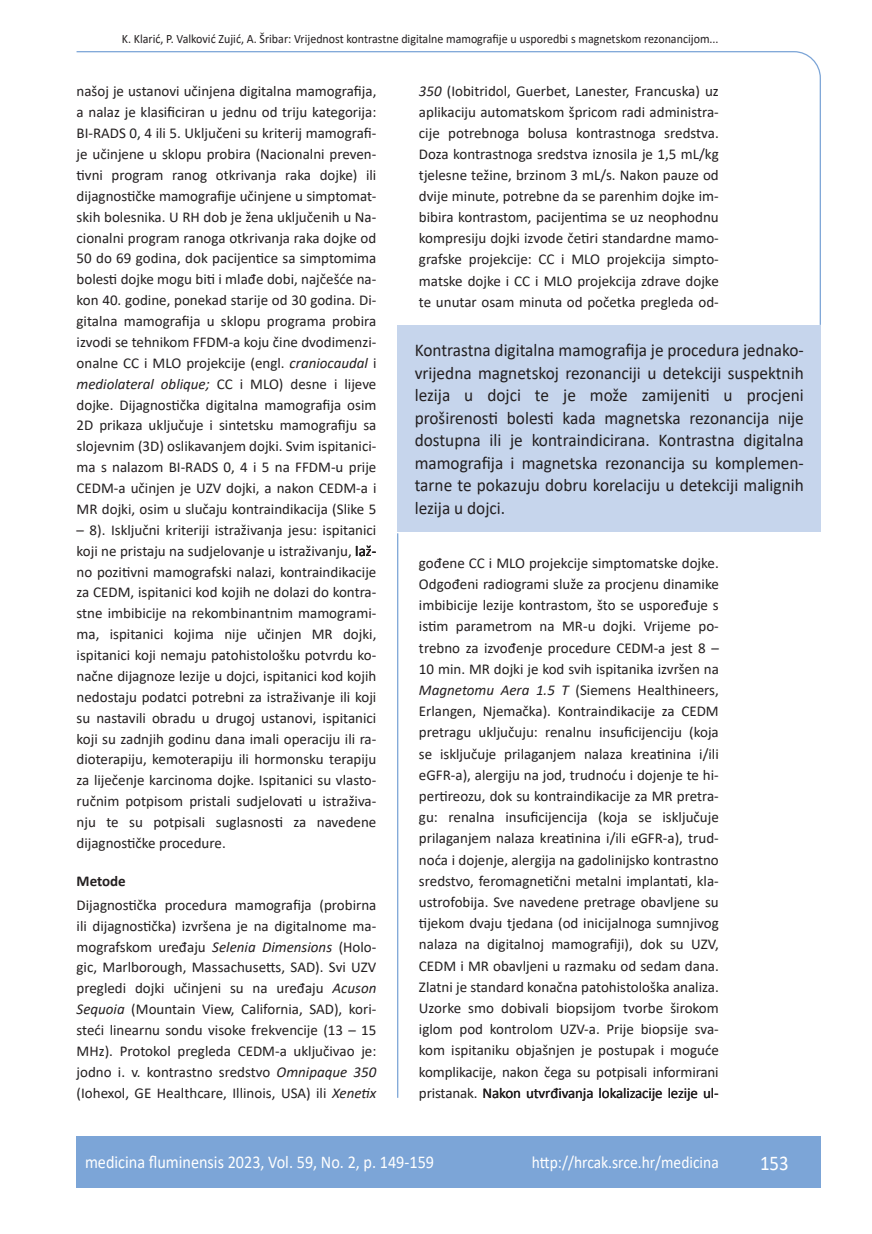
<style>
.page{position:relative;width:872px;height:1234px;background:#fff}
.page>*{position:absolute;margin:0;border:0;box-sizing:border-box;transform-origin:0 0}
.t1{font:21px "Calibri";color:#fff;scale:.9 1}
.anterfile{font:18px/22.5px "Calibri";color:#231f20;text-align:justify;scale:.96 1}
.t2{font:18px "Calibri";color:#fff;scale:.9 1}
.t3{font:17.25px "Calibri";color:#fff;scale:.9 1}
.osnovni_tekst{font:15px/20.9px "Calibri";color:#231f20;text-align:justify}
.podnaslov{font:700 15px "Calibri";color:#231f20}
.glava{font:12.75px "Calibri";color:#231f20;scale:.94 1}
.s1{font-style:italic}
</style>
<div class="page">
<svg style="left:76px;top:51px;width:745px;height:275px"></svg>
<hr style="left:397px;top:533px;width:1px;height:564px;background:#7ca5d7">
<div style="left:77px;top:1135px;width:744px;height:51px;background:#7ca5d7"></div>
<div style="left:398px;top:325px;width:423px;height:206px;background:#c6d5ec"></div>
<p class="glava" style="left:122px;top:29px;width:636px">K. Klarić, P. Valković Zujić, A. Šribar: Vrijednost kontrastne digitalne mamografije u usporedbi s magnetskom rezonancijom...</p>
<p class="osnovni_tekst" style="left:77px;top:81px;width:301px">našoj je ustanovi učinjena digitalna mamografija, a nalaz je klasificiran u jednu od triju kategorija:<br>BI-RADS 0, 4 ili 5. Uključeni su kriterij mamografi&shy;je učinjene u sklopu probira (Nacionalni preven&shy;tivni program ranog otkrivanja raka dojke) ili dijagnostičke mamografije učinjene u simptomat&shy;skih bolesnika. U RH dob je žena uključenih u Na&shy;cionalni program ranoga otkrivanja raka dojke od 50 do 69 godina, dok pacijentice sa simptomima bolesti dojke mogu biti i mlađe dobi, najčešće na&shy;kon 40. godine, ponekad starije od 30 godina. Di&shy;gitalna mamografija u sklopu programa probira izvodi se tehnikom FFDM-a koju čine dvodimenzi&shy;onalne CC i MLO projekcije (engl. <span class="s1">craniocaudal</span> i <span class="s1">mediolateral oblique;</span> CC i MLO) desne i lijeve dojke. Dijagnostička digitalna mamografija osim 2D prikaza uključuje i sintetsku mamografiju sa slojevnim (3D) oslikavanjem dojki. Svim ispitanici&shy;ma s nalazom BI-RADS 0, 4 i 5 na FFDM-u prije CEDM-a učinjen je UZV dojki, a nakon CEDM-a i MR dojki, osim u slučaju kontraindikacija (Slike 5</p>
<p class="osnovni_tekst" style="left:77px;top:519px;width:301px">– 8). Isključni kriteriji istraživanja jesu: ispitanici koji ne pristaju na sudjelovanje u istraživanju, laž&shy;no pozitivni mamografski nalazi, kontraindikacije za CEDM, ispitanici kod kojih ne dolazi do kontra&shy;stne imbibicije na rekombinantnim mamogrami&shy;ma, ispitanici kojima nije učinjen MR dojki, ispitanici koji nemaju patohistološku potvrdu ko&shy;načne dijagnoze lezije u dojci, ispitanici kod kojih nedostaju podatci potrebni za istraživanje ili koji su nastavili obradu u drugoj ustanovi, ispitanici koji su zadnjih godinu dana imali operaciju ili ra&shy;dioterapiju, kemoterapiju ili hormonsku terapiju za liječenje karcinoma dojke. Ispitanici su vlasto&shy;ručnim potpisom pristali sudjelovati u istraživa&shy;nju te su potpisali suglasnosti za navedene dijagnostičke procedure.</p>
<p class="podnaslov" style="left:77px;top:870px;width:51px">Metode</p>
<p class="osnovni_tekst" style="left:77px;top:893px;width:301px">Dijagnostička procedura mamografija (probirna ili dijagnostička) izvršena je na digitalnome ma&shy;mografskom uređaju <span class="s1">Selenia Dimensions</span> (Holo&shy;gic, Marlborough, Massachusetts, SAD). Svi UZV pregledi dojki učinjeni su na uređaju <span class="s1">Acuson Sequoia</span> (Mountain View, California, SAD), kori&shy;steći linearnu sondu visoke frekvencije (13 – 15<br>MHz). Protokol pregleda CEDM-a uključivao je: jodno i. v. kontrastno sredstvo <span class="s1">Omnipaque 350 </span>(Iohexol, GE Healthcare, Illinois, USA) ili <span class="s1">Xenetix</span></p>
<p class="osnovni_tekst" style="left:419px;top:80px;width:301px"><span class="s1">350</span> (Iobitridol, Guerbet, Lanester, Francuska) uz aplikaciju automatskom špricom radi administra&shy;cije potrebnoga bolusa kontrastnoga sredstva.<br>Doza kontrastnoga sredstva iznosila je 1,5 mL/kg tjelesne težine, brzinom 3 mL/s. Nakon pauze od dvije minute, potrebne da se parenhim dojke im&shy;bibira kontrastom, pacijentima se uz neophodnu kompresiju dojki izvode četiri standardne mamo&shy;grafske projekcije: CC i MLO projekcija simpto&shy;matske dojke i CC i MLO projekcija zdrave dojke te unutar osam minuta od početka pregleda od-</p>
<p class="anterfile" style="left:415px;top:338px;width:407px">Kontrastna digitalna mamografija je procedura jednako&shy;vrijedna magnetskoj rezonanciji u detekciji suspektnih lezija u dojci te je može zamijeniti u procjeni proširenosti bolesti kada magnetska rezonancija nije dostupna ili je kontraindicirana. Kontrastna digitalna mamografija i magnetska rezonancija su komplemen&shy;tarne te pokazuju dobru korelaciju u detekciji malignih lezija u dojci.</p>
<p class="osnovni_tekst" style="left:419px;top:551px;width:301px">gođene CC i MLO projekcije simptomatske dojke.<br>Odgođeni radiogrami služe za procjenu dinamike imbibicije lezije kontrastom, što se uspoređuje s istim parametrom na MR-u dojki. Vrijeme po&shy;trebno za izvođenje procedure CEDM-a jest 8 – 10 min. MR dojki je kod svih ispitanika izvršen na <span class="s1">Magnetomu Aera 1.5 T</span> (Siemens Healthineers, Erlangen, Njemačka). Kontraindikacije za CEDM pretragu uključuju: renalnu insuficijenciju (koja se isključuje prilaganjem nalaza kreatinina i/ili eGFR-a), alergiju na jod, trudnoću i dojenje te hi&shy;pertireozu, dok su kontraindikacije za MR pretra&shy;gu: renalna insuficijencija (koja se isključuje prilaganjem nalaza kreatinina i/ili eGFR-a), trud&shy;noća i dojenje, alergija na gadolinijsko kontrastno sredstvo, feromagnetični metalni implantati, kla&shy;ustrofobija. Sve navedene pretrage obavljene su tijekom dvaju tjedana (od inicijalnoga sumnjivog nalaza na digitalnoj mamografiji), dok su UZV, CEDM i MR obavljeni u razmaku od sedam dana.<br>Zlatni je standard konačna patohistološka analiza.<br>Uzorke smo dobivali biopsijom tvorbe širokom iglom pod kontrolom UZV-a. Prije biopsije sva&shy;kom ispitaniku objašnjen je postupak i moguće komplikacije, nakon čega su potpisali informirani pristanak. Nakon utvrđivanja lokalizacije lezije ul-</p>
<p class="t2" style="left:85px;top:1149px;width:389px">medicina fluminensis 2023, Vol. 59, No. 2, p. 149-159</p>
<p class="t3" style="left:532px;top:1150px;width:209px">http://hrcak.srce.hr/medicina</p>
<p class="t1" style="left:760px;top:1147px;width:33px">153</p>
</div>
